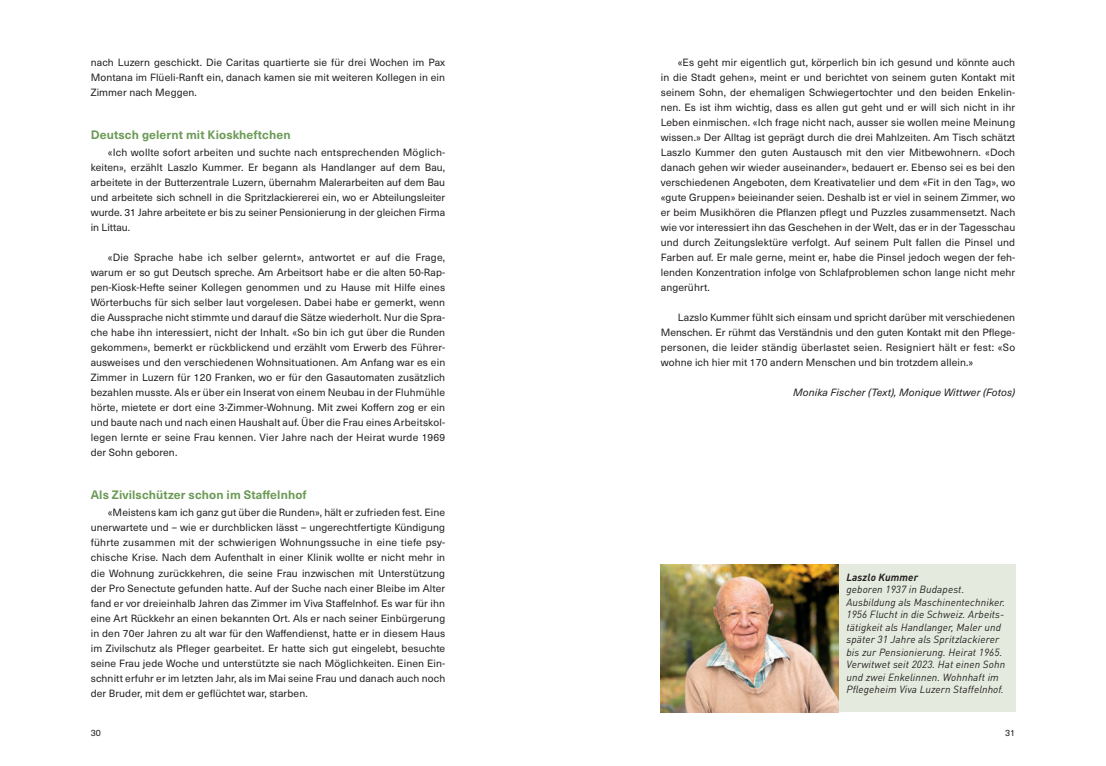
<style>
.page{position:relative;width:1106px;height:766px;background:#fff}
.page>*{position:absolute;margin:0;border:0;box-sizing:border-box;transform-origin:0 0}
.t1{font:700 12px "Neue Haas Unica Pro";letter-spacing:.01em;color:#6b9a56}
.t2{font:10.3px/15px "Neue Haas Unica Pro";letter-spacing:.01em;color:#231f20;text-align:justify}
.t3{font:italic 10.3px/12.5px "DINOT";letter-spacing:.01em;color:#231f20}
.t4{font:italic 10.3px "Neue Haas Unica Pro";letter-spacing:.01em;color:#231f20}
.t5{font:italic 700 10.3px "DINOT";letter-spacing:.01em;color:#231f20}
.t6{font:9px "Neue Haas Unica Pro";color:#231f20}
</style>
<div class="page">
<div style="left:838px;top:564px;width:177px;height:147px;background:#e4eadd"></div>
<img style="left:660px;top:564px;width:178px;height:147px">
<p class="t2" style="left:91px;top:55px;width:356px">nach Luzern geschickt. Die Caritas quartierte sie für drei Wochen im Pax Montana im Flüeli-Ranft ein, danach kamen sie mit weiteren Kollegen in ein Zimmer nach Meggen.</p>
<p class="t1" style="left:91px;top:127px;width:201px">Deutsch gelernt mit Kioskheftchen</p>
<p class="t2" style="left:91px;top:145px;width:356px;text-indent:17px">«Ich wollte sofort arbeiten und suchte nach entsprechenden Möglich&shy;keiten», erzählt Laszlo Kummer. Er begann als Handlanger auf dem Bau, arbeitete in der Butterzentrale Luzern, übernahm Malerarbeiten auf dem Bau und arbeitete sich schnell in die Spritzlackiererei ein, wo er Abteilungsleiter wurde. 31 Jahre arbeitete er bis zu seiner Pensionierung in der gleichen Firma in Littau.</p>
<p class="t2" style="left:91px;top:250px;width:356px;text-indent:17px">«Die Sprache habe ich selber gelernt», antwortet er auf die Frage, warum er so gut Deutsch spreche. Am Arbeitsort habe er die alten 50-Rap&shy;pen-Kiosk-Hefte seiner Kollegen genommen und zu Hause mit Hilfe eines Wörterbuchs für sich selber laut vorgelesen. Dabei habe er gemerkt, wenn die Aussprache nicht stimmte und darauf die Sätze wiederholt. Nur die Spra&shy;che habe ihn interessiert, nicht der Inhalt. «So bin ich gut über die Runden gekommen», bemerkt er rückblickend und erzählt vom Erwerb des Führer&shy;ausweises und den verschiedenen Wohnsituationen. Am Anfang war es ein Zimmer in Luzern für 120 Franken, wo er für den Gasautomaten zusätzlich bezahlen musste. Als er über ein Inserat von einem Neubau in der Fluhmühle hörte, mietete er dort eine 3-Zimmer-Wohnung. Mit zwei Koffern zog er ein und baute nach und nach einen Haushalt auf. Über die Frau eines Arbeitskol&shy;legen lernte er seine Frau kennen. Vier Jahre nach der Heirat wurde 1969 der Sohn geboren.</p>
<p class="t1" style="left:91px;top:487px;width:217px">Als Zivilschützer schon im Staffelnhof</p>
<p class="t2" style="left:91px;top:505px;width:356px;text-indent:17px">«Meistens kam ich ganz gut über die Runden», hält er zufrieden fest. Eine unerwartete und – wie er durchblicken lässt – ungerechtfertigte Kündigung führte zusammen mit der schwierigen Wohnungssuche in eine tiefe psy&shy;chische Krise. Nach dem Aufenthalt in einer Klinik wollte er nicht mehr in die Wohnung zurückkehren, die seine Frau inzwischen mit Unterstützung der Pro Senectute gefunden hatte. Auf der Suche nach einer Bleibe im Alter fand er vor dreieinhalb Jahren das Zimmer im Viva Staffelnhof. Es war für ihn eine Art Rückkehr an einen bekannten Ort. Als er nach seiner Einbürgerung in den 70er Jahren zu alt war für den Waffendienst, hatte er in diesem Haus im Zivilschutz als Pfleger gearbeitet. Er hatte sich gut eingelebt, besuchte seine Frau jede Woche und unterstützte sie nach Möglichkeiten. Einen Ein&shy;schnitt erfuhr er im letzten Jahr, als im Mai seine Frau und danach auch noch der Bruder, mit dem er geflüchtet war, starben.</p>
<p class="t2" style="left:660px;top:55px;width:356px;text-indent:17px">«Es geht mir eigentlich gut, körperlich bin ich gesund und könnte auch in die Stadt gehen», meint er und berichtet von seinem guten Kontakt mit seinem Sohn, der ehemaligen Schwiegertochter und den beiden Enkelin&shy;nen. Es ist ihm wichtig, dass es allen gut geht und er will sich nicht in ihr Leben einmischen. «Ich frage nicht nach, ausser sie wollen meine Meinung wissen.» Der Alltag ist geprägt durch die drei Mahlzeiten. Am Tisch schätzt Laszlo Kummer den guten Austausch mit den vier Mitbewohnern. «Doch danach gehen wir wieder auseinander», bedauert er. Ebenso sei es bei den verschiedenen Angeboten, dem Kreativatelier und dem «Fit in den Tag», wo «gute Gruppen» beieinander seien. Deshalb ist er viel in seinem Zimmer, wo er beim Musikhören die Pflanzen pflegt und Puzzles zusammensetzt. Nach wie vor interessiert ihn das Geschehen in der Welt, das er in der Tagesschau und durch Zeitungslektüre verfolgt. Auf seinem Pult fallen die Pinsel und Farben auf. Er male gerne, meint er, habe die Pinsel jedoch wegen der feh&shy;lenden Konzentration infolge von Schlafproblemen schon lange nicht mehr angerührt.</p>
<p class="t2" style="left:660px;top:310px;width:356px;text-indent:17px">Lazslo Kummer fühlt sich einsam und spricht darüber mit verschiedenen Menschen. Er rühmt das Verständnis und den guten Kontakt mit den Pflege&shy;personen, die leider ständig überlastet seien. Resigniert hält er fest: «So wohne ich hier mit 170 andern Menschen und bin trotzdem allein.»</p>
<p class="t4" style="left:793px;top:386px;width:224px">Monika Fischer (Text), Monique Wittwer (Fotos)</p>
<p class="t5" style="left:846px;top:570px;width:73px">Laszlo Kummer</p>
<p class="t3" style="left:846px;top:583px;width:160px">geboren 1937 in Budapest.<br>Ausbildung als Maschinentechniker.<br>1956 Flucht in die Schweiz. Arbeits&shy;tätigkeit als Handlanger, Maler und später 31 Jahre als Spritzlackierer bis zur Pensionierung. Heirat 1965.<br>Verwitwet seit 2023. Hat einen Sohn und zwei Enkelinnen. Wohnhaft im Pflegeheim Viva Luzern Staffelnhof.</p>
<p class="t6" style="left:91px;top:727px;width:12px">30</p>
<p class="t6" style="left:1005px;top:727px;width:12px">31</p>
</div>
